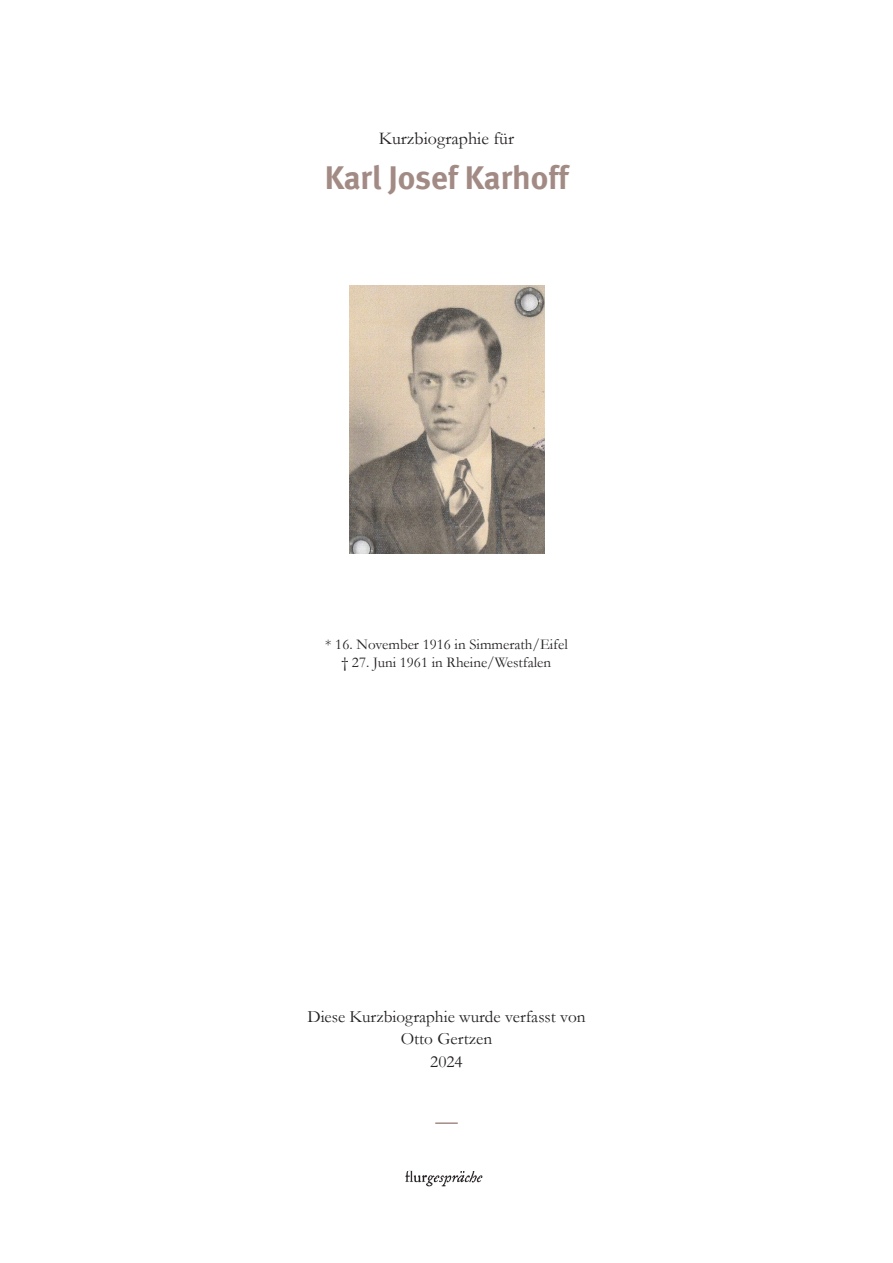
<style>
.page{position:relative;width:893px;height:1263px;background:#fff}
.page>*{position:absolute;margin:0;border:0;box-sizing:border-box;transform-origin:0 0}
.Headline{font:700 33px "Meta";color:#a38b85}
.Fließtext{font:18px "Garamond";color:#231f20}
.Fließtext-2{font:17.25px "Garamond";color:#231f20}
.Bildunterschriften{font:15px "Garamond";color:#231f20}
</style>
<div class="page">
<img style="left:405px;top:1170px;width:78px;height:17px">
<hr style="left:435px;top:1122px;width:23px;height:2px;background:#a38b85">
<img style="left:350px;top:286px;width:194px;height:268px">
<p class="Fließtext" style="left:379px;top:126px;width:137px">Kurzbiographie für</p>
<p class="Headline" style="left:325px;top:158px;width:245px">Karl Josef Karhoff</p>
<p class="Bildunterschriften" style="left:325px;top:635px;width:244px">* 16. November 1916 in Simmerath/Eifel</p>
<p class="Bildunterschriften" style="left:342px;top:653px;width:211px">† 27. Juni 1961 in Rheine/Westfalen</p>
<p class="Fließtext-2" style="left:307px;top:1005px;width:280px">Diese Kurzbiographie wurde verfasst von</p>
<p class="Fließtext-2" style="left:401px;top:1027px;width:93px">Otto Gertzen</p>
<p class="Fließtext-2" style="left:430px;top:1050px;width:34px">2024</p>
</div>
